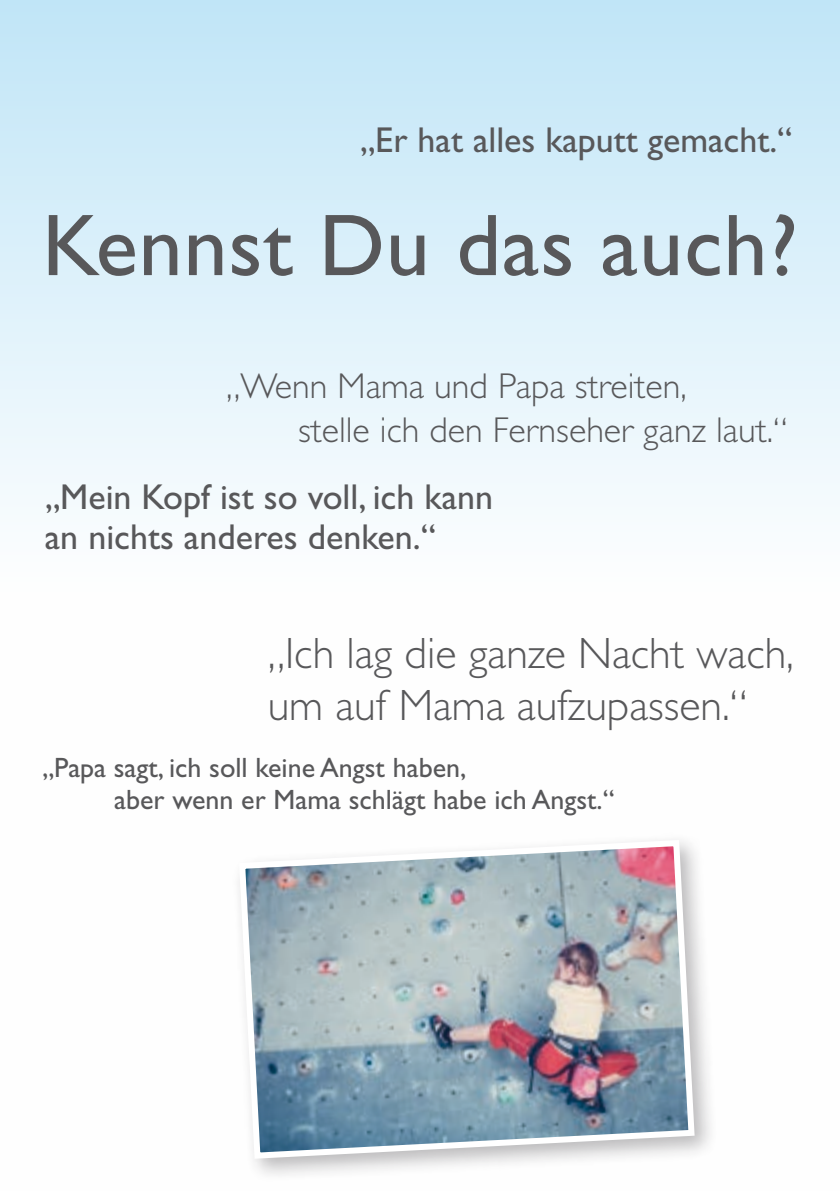
<style>
.page{position:relative;width:840px;height:1191px;background:#fff}
.page>*{position:absolute;margin:0;border:0;box-sizing:border-box;transform-origin:0 0}
.Fließtext{font:88px "Gill Sans Std";letter-spacing:.01em;color:#58585a}
.Fließtext-2{font:300 44px "Gill Sans Std";color:#58585a}
.Fließtext-3{font:36px "Gill Sans Std";color:#58585a}
.Fließtext-4{font:300 36px "Gill Sans Std";color:#58585a}
.Fließtext-5{font:28px "Gill Sans Std";color:#58585a}
</style>
<div class="page">
<svg style="left:0;top:0;width:839px;height:505px;background:#daeffa"></svg>
<div style="left:230px;top:831px;width:487px;height:351px;background:#1a171c;opacity:.3"></div>
<img style="left:236px;top:837px;width:461px;height:324px">
<p class="Fließtext-3" style="left:360px;top:119px;width:434px">„Er hat alles kaputt gemacht.“</p>
<p class="Fließtext" style="left:42px;top:195px;width:756px">Kennst Du das auch?</p>
<p class="Fließtext-4" style="left:226px;top:366px;width:462px">„Wenn Mama und Papa streiten,</p>
<p class="Fließtext-4" style="left:298px;top:410px;width:490px">stelle ich den Fernseher ganz laut.“</p>
<p class="Fließtext-3" style="left:45px;top:476px;width:449px">„Mein Kopf ist so voll, ich kann</p>
<p class="Fließtext-3" style="left:45px;top:516px;width:392px">an nichts anderes denken.“</p>
<p class="Fließtext-2" style="left:267px;top:628px;width:527px">„Ich lag die ganze Nacht wach,</p>
<p class="Fließtext-2" style="left:267px;top:680px;width:481px">um auf Mama aufzupassen.“</p>
<p class="Fließtext-5" style="left:42px;top:751px;width:425px">„Papa sagt, ich soll keine Angst haben,</p>
<p class="Fließtext-5" style="left:114px;top:783px;width:501px">aber wenn er Mama schlägt habe ich Angst.“</p>
</div>
